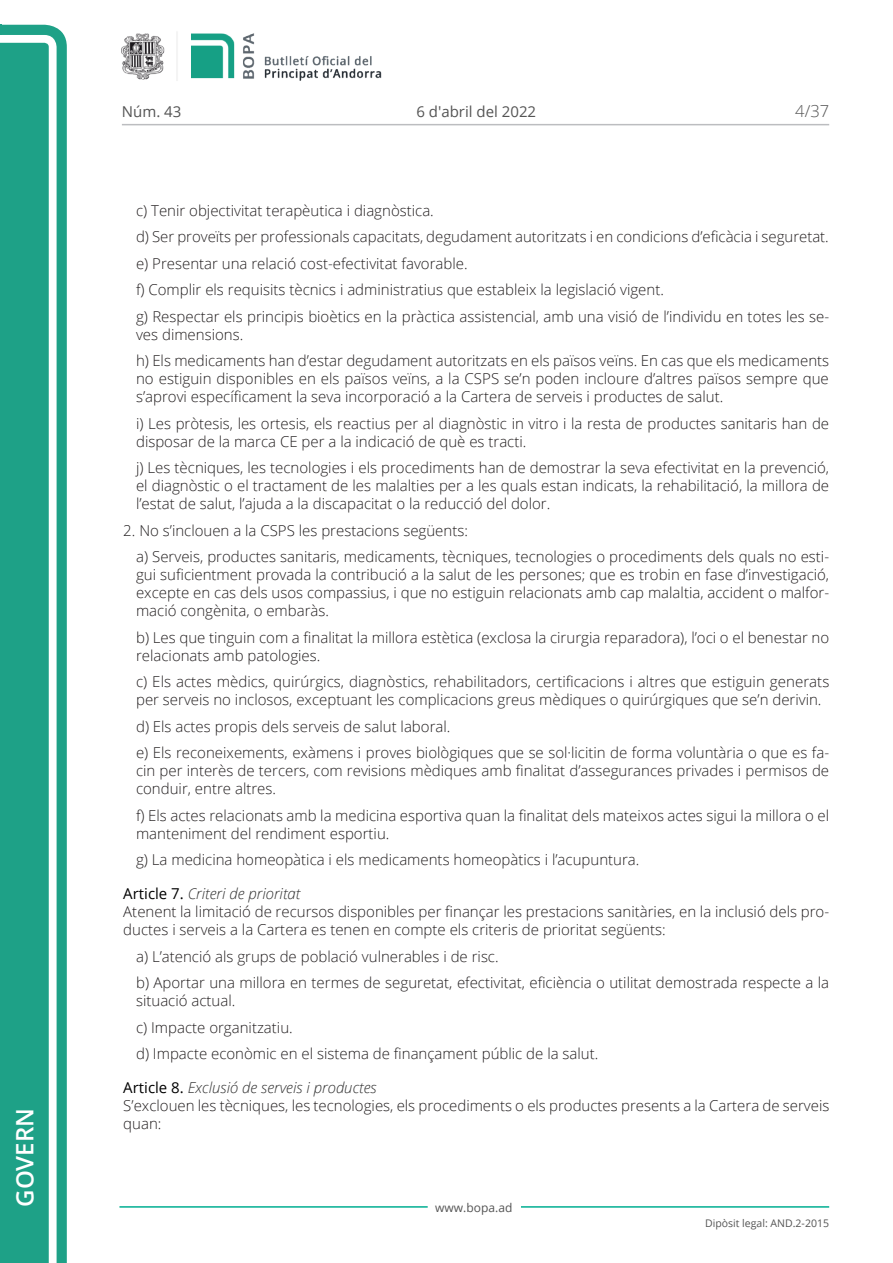
<style>
.page{position:relative;width:893px;height:1263px;background:#fff}
.page>*{position:absolute;margin:0;border:0;box-sizing:border-box;transform-origin:0 0}
.t1{font:600 24px "Open Sans";color:#fff}
.t2{font:300 16.5px "Open Sans";color:#545454}
.Body_text_i{font:300 15px/18px "Open Sans";color:#231f20}
.Body_text{font:300 15px/18px "Open Sans";color:#231f20}
.Titol_7{font:italic 300 15px "Open Sans";color:#303030}
.t3{font:15px "Open Sans";color:#545454}
.t4{font:12px "Open Sans";color:#545454}
.t5{font:10.5px "Open Sans";color:#545454}
.s1{font-weight:400;font-style:normal;color:#000}
</style>
<div class="page">
<svg style="left:0;top:25px;width:67px;height:1238px;fill:#1ea187"></svg>
<div style="left:0;top:43px;width:49px;height:1220px;background:#1ea187"></div>
<img style="left:122px;top:32px;width:260px;height:49px">
<hr style="left:119px;top:1206px;width:309px;height:2px;background:#00ae91">
<hr style="left:521px;top:1206px;width:308px;height:2px;background:#00ae91">
<hr style="left:122px;top:124px;width:707px;height:1px;background:#bcbdc0">
<h1 class="t1" style="left:8px;top:1207px;width:100px;rotate:-90deg">Govern</h1>
<p class="t3" style="left:122px;top:102px;width:61px">Núm. 43</p>
<p class="t3" style="left:416px;top:102px;width:121px">6 d'abril del 2022</p>
<p class="t2" style="left:795px;top:100px;width:35px">4/37</p>
<p class="Body_text_i" style="left:136px;top:201px;width:299px">c) Tenir objectivitat terapèutica i diagnòstica.</p>
<p class="Body_text_i" style="left:136px;top:227px;width:694px">d) Ser proveïts per professionals capacitats, degudament autoritzats i en condicions d’eficàcia i seguretat.</p>
<p class="Body_text_i" style="left:136px;top:254px;width:333px">e) Presentar una relació cost-efectivitat favorable.</p>
<p class="Body_text_i" style="left:136px;top:280px;width:529px">f) Complir els requisits tècnics i administratius que estableix la legislació vigent.</p>
<p class="Body_text_i" style="left:136px;top:307px;width:695px">g) Respectar els principis bioètics en la pràctica assistencial, amb una visió de l’individu en totes les se&shy;ves dimensions.</p>
<p class="Body_text_i" style="left:136px;top:351px;width:695px;text-align:justify">h) Els medicaments han d’estar degudament autoritzats en els països veïns. En cas que els medicaments no estiguin disponibles en els països veïns, a la CSPS se’n poden incloure d’altres països sempre que s’aprovi específicament la seva incorporació a la Cartera de serveis i productes de salut.</p>
<p class="Body_text_i" style="left:136px;top:414px;width:695px">i) Les pròtesis, les ortesis, els reactius per al diagnòstic in vitro i la resta de productes sanitaris han de disposar de la marca CE per a la indicació de què es tracti.</p>
<p class="Body_text_i" style="left:136px;top:458px;width:695px;text-align:justify">j) Les tècniques, les tecnologies i els procediments han de demostrar la seva efectivitat en la prevenció, el diagnòstic o el tractament de les malalties per a les quals estan indicats, la rehabilitació, la millora de l’estat de salut, l’ajuda a la discapacitat o la reducció del dolor.</p>
<p class="Body_text" style="left:123px;top:521px;width:346px">2. No s’inclouen a la CSPS les prestacions següents:</p>
<p class="Body_text_i" style="left:136px;top:547px;width:695px;text-align:justify">a) Serveis, productes sanitaris, medicaments, tècniques, tecnologies o procediments dels quals no esti&shy;gui suficientment provada la contribució a la salut de les persones; que es trobin en fase d’investigació, excepte en cas dels usos compassius, i que no estiguin relacionats amb cap malaltia, accident o malfor&shy;mació congènita, o embaràs.</p>
<p class="Body_text_i" style="left:136px;top:628px;width:695px">b) Les que tinguin com a finalitat la millora estètica (exclosa la cirurgia reparadora), l’oci o el benestar no relacionats amb patologies.</p>
<p class="Body_text_i" style="left:136px;top:672px;width:695px">c) Els actes mèdics, quirúrgics, diagnòstics, rehabilitadors, certificacions i altres que estiguin generats per serveis no inclosos, exceptuant les complicacions greus mèdiques o quirúrgiques que se’n derivin.</p>
<p class="Body_text_i" style="left:136px;top:717px;width:316px">d) Els actes propis dels serveis de salut laboral.</p>
<p class="Body_text_i" style="left:136px;top:743px;width:695px;text-align:justify">e) Els reconeixements, exàmens i proves biològiques que se sol·licitin de forma voluntària o que es fa&shy;cin per interès de tercers, com revisions mèdiques amb finalitat d’assegurances privades i permisos de conduir, entre altres.</p>
<p class="Body_text_i" style="left:136px;top:806px;width:695px">f) Els actes relacionats amb la medicina esportiva quan la finalitat dels mateixos actes sigui la millora o el manteniment del rendiment esportiu.</p>
<p class="Body_text_i" style="left:136px;top:850px;width:505px">g) La medicina homeopàtica i els medicaments homeopàtics i l’acupuntura.</p>
<p class="Titol_7" style="left:123px;top:883px;width:179px"><span class="s1">Article 7.</span> Criteri de prioritat</p>
<p class="Body_text" style="left:123px;top:902px;width:707px">Atenent la limitació de recursos disponibles per finançar les prestacions sanitàries, en la inclusió dels pro&shy;ductes i serveis a la Cartera es tenen en compte els criteris de prioritat següents:</p>
<p class="Body_text_i" style="left:136px;top:947px;width:364px">a) L’atenció als grups de població vulnerables i de risc.</p>
<p class="Body_text_i" style="left:136px;top:973px;width:695px">b) Aportar una millora en termes de seguretat, efectivitat, eficiència o utilitat demostrada respecte a la situació actual.</p>
<p class="Body_text_i" style="left:136px;top:1018px;width:158px">c) Impacte organitzatiu.</p>
<p class="Body_text_i" style="left:136px;top:1044px;width:464px">d) Impacte econòmic en el sistema de finançament públic de la salut.</p>
<p class="Titol_7" style="left:123px;top:1077px;width:255px"><span class="s1">Article 8.</span> Exclusió de serveis i productes</p>
<p class="Body_text" style="left:123px;top:1096px;width:708px">S’exclouen les tècniques, les tecnologies, els procediments o els productes presents a la Cartera de serveis quan:</p>
<p class="t4" style="left:435px;top:1199px;width:79px">www.bopa.ad</p>
<p class="t5" style="left:705px;top:1216px;width:125px">Dipòsit legal: AND.2-2015</p>
</div>
